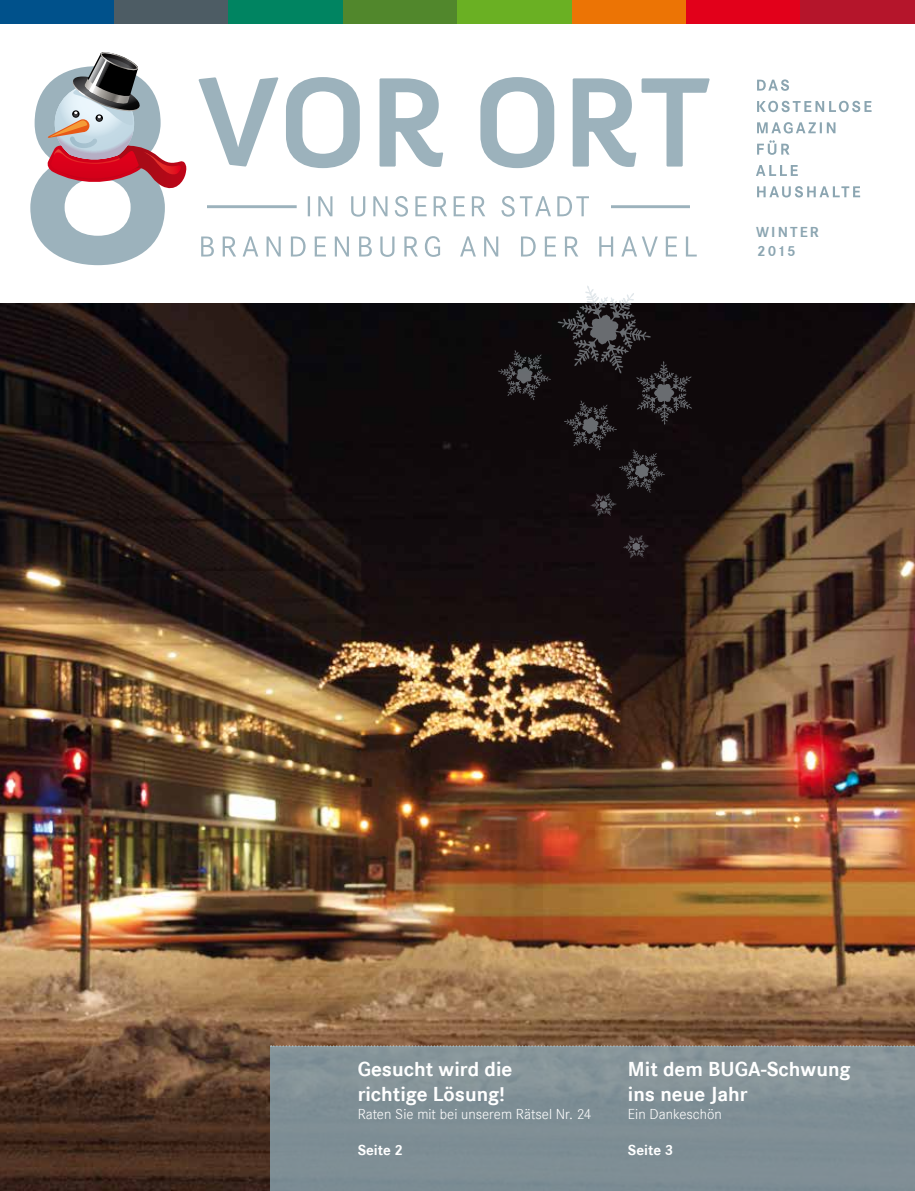
<style>
.page{position:relative;width:915px;height:1191px;background:#fff}
.page>*{position:absolute;margin:0;border:0;box-sizing:border-box;transform-origin:0 0}
.t1{font:700 21px "Corporate S";color:#fff}
.t2{font:15px "Corporate S Ligh";color:#fff}
.t3{font:700 15px "Corporate S";color:#fff}
.t4{font:700 15px/19.5px "Corporate S";letter-spacing:.14em;color:#8ba5b1}
</style>
<div class="page">
<img style="left:0;top:303px;width:914px;height:888px">
<div style="left:0;top:0;width:114px;height:23px;background:#00518b"></div>
<div style="left:114px;top:0;width:115px;height:23px;background:#4d5c64"></div>
<div style="left:229px;top:0;width:114px;height:23px;background:#008461"></div>
<div style="left:343px;top:0;width:114px;height:23px;background:#51872c"></div>
<div style="left:457px;top:0;width:114px;height:23px;background:#6ab023"></div>
<div style="left:571px;top:0;width:115px;height:23px;background:#ec7405"></div>
<div style="left:686px;top:0;width:114px;height:23px;background:#e2001a"></div>
<div style="left:800px;top:0;width:114px;height:23px;background:#b5152b"></div>
<svg style="left:757px;top:79px;width:31px;height:12px"></svg>
<svg style="left:757px;top:101px;width:114px;height:11px"></svg>
<svg style="left:757px;top:122px;width:78px;height:11px"></svg>
<svg style="left:757px;top:140px;width:32px;height:15px"></svg>
<svg style="left:756px;top:165px;width:41px;height:11px"></svg>
<svg style="left:757px;top:186px;width:102px;height:11px"></svg>
<svg style="left:30px;top:77px;width:679px;height:188px"></svg>
<svg style="left:307px;top:196px;width:281px;height:21px"></svg>
<svg style="left:201px;top:236px;width:495px;height:21px"></svg>
<svg style="left:270px;top:1045px;width:645px;height:2px"></svg>
<div style="left:270px;top:1046px;width:644px;height:145px;background:#7f8e95"></div>
<svg style="left:46px;top:52px;width:141px;height:141px"></svg>
<svg style="left:497px;top:350px;width:53px;height:50px"></svg>
<svg style="left:557px;top:286px;width:134px;height:230px"></svg>
<svg style="left:622px;top:535px;width:27px;height:23px"></svg>
<p class="t4" style="left:755px;top:222px;width:64px">WINTER<br>2015</p>
<p class="t1" style="left:357px;top:1057px;width:156px">Gesucht wird die</p>
<p class="t1" style="left:627px;top:1057px;width:224px">Mit dem BUGA-Schwung</p>
<p class="t1" style="left:357px;top:1082px;width:148px">richtige Lösung!</p>
<p class="t1" style="left:627px;top:1082px;width:121px">ins neue Jahr</p>
<p class="t2" style="left:357px;top:1106px;width:235px">Raten Sie mit bei unserem Rätsel Nr. 24</p>
<p class="t2" style="left:627px;top:1106px;width:95px">Ein Dankeschön</p>
<p class="t3" style="left:357px;top:1141px;width:47px">Seite 2</p>
<p class="t3" style="left:627px;top:1141px;width:47px">Seite 3</p>
</div>
